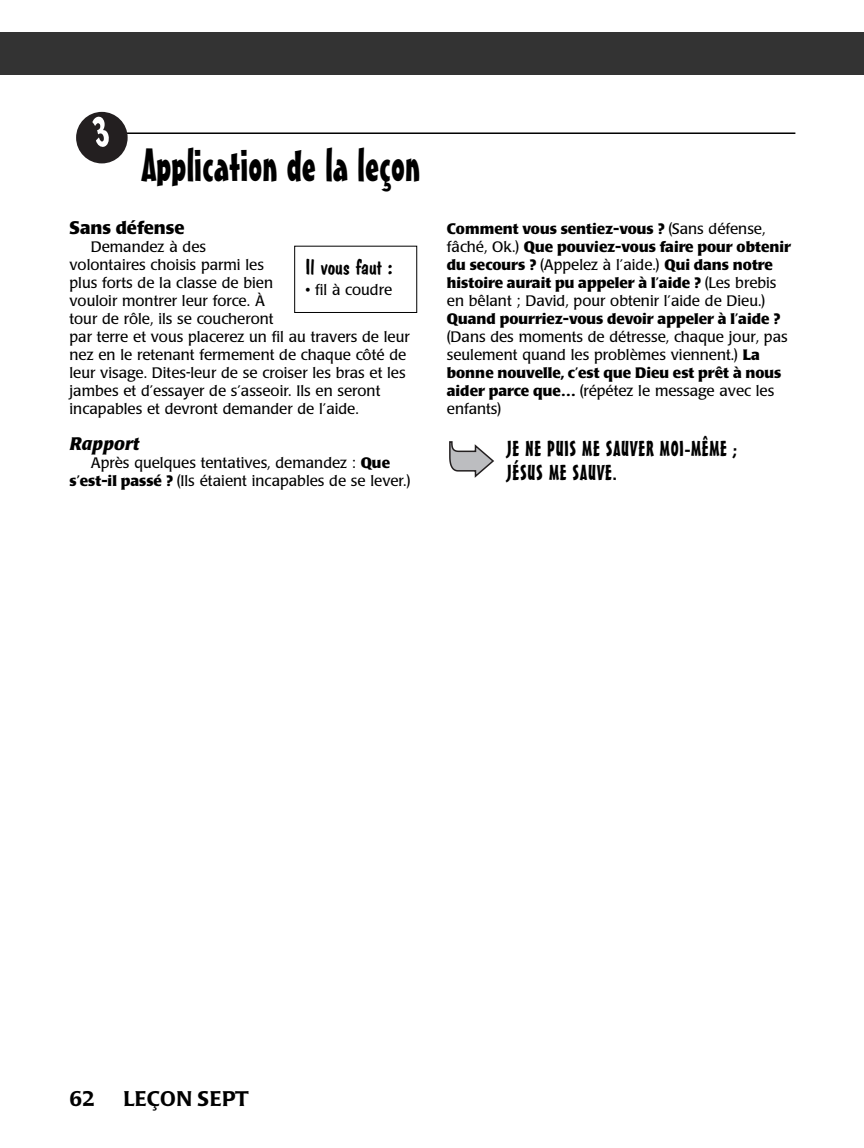
<style>
.page{position:relative;width:864px;height:1148px;background:#fff}
.page>*{position:absolute;margin:0;border:0;box-sizing:border-box;transform-origin:0 0}
.t1{font:45px "Mister Earl BT";color:#000}
.t2{font:21px/24px "Mister Earl BT";letter-spacing:.04em;color:#000}
.t3{font:21px "Dom Casual D";color:#000;scale:1.05 1}
.t4{font:500 21px "Poppl Laudatio";letter-spacing:.01em;color:#000}
.t5{font:700 18px "Poppl Laudatio";color:#000}
.t6{font:italic 700 18px "Poppl Laudatio";color:#000}
.t7{font:15px/18px "Poppl Laudatio";color:#000}
.t8{font:700 15px/18px "Poppl Laudatio";color:#000}
.s1{font-weight:700}
.s2{font-weight:400}
</style>
<div class="page">
<div style="left:294px;top:246px;width:123px;height:67px;border:1px solid #000"></div>
<div style="left:0;top:32px;width:864px;height:42px;background:#333"></div>
<hr style="left:126px;top:132px;width:669px;height:2px;background:#000">
<svg style="left:449px;top:441px;width:45px;height:37px"></svg>
<svg style="left:76px;top:112px;width:52px;height:51px"></svg>
<h1 class="t1" style="left:142px;top:148px;width:280px">Application de la leçon</h1>
<p class="t5" style="left:70px;top:221px;width:117px">Sans défense</p>
<p class="t7" style="left:70px;top:239px;width:342px;text-indent:21px">Demandez à des<br>volontaires choisis parmi les<br>plus forts de la classe de bien<br>vouloir montrer leur force. À<br>tour de rôle, ils se coucheront<br>par terre et vous placerez un fil au travers de leur nez en le retenant fermement de chaque côté de leur visage. Dites-leur de se croiser les bras et les jambes et d’essayer de s’asseoir. Ils en seront incapables et devront demander de l’aide.</p>
<p class="t6" style="left:70px;top:437px;width:71px">Rapport</p>
<p class="t7" style="left:70px;top:455px;width:342px;text-align:center">Après quelques tentatives, demandez : <span class="s1">Que s’est-il passé ?</span> (Ils étaient incapables de se lever.)</p>
<h2 class="t3" style="left:306px;top:255px;width:84px">Il vous faut :</h2>
<p class="t7" style="left:306px;top:282px;width:88px">• fil à coudre</p>
<p class="t8" style="left:447px;top:221px;width:346px">Comment vous sentiez-vous ? <span class="s2">(Sans défense, fâché, Ok.)</span> Que pouviez-vous faire pour obtenir du secours ? <span class="s2">(Appelez à l’aide.)</span> Qui dans notre histoire aurait pu appeler à l’aide ? <span class="s2">(Les brebis en bêlant ; David, pour obtenir l’aide de Dieu.)</span></p>
<p class="t8" style="left:447px;top:311px;width:335px">Quand pourriez-vous devoir appeler à l’aide ?</p>
<p class="t7" style="left:447px;top:329px;width:342px">(Dans des moments de détresse, chaque jour, pas seulement quand les problèmes viennent.) <span class="s1">La bonne nouvelle, c’est que Dieu est prêt à nous aider parce que…</span> (répétez le message avec les enfants)</p>
<h2 class="t2" style="left:507px;top:438px;width:232px">JE NE PUIS ME SAUVER MOI-MÊME ;<br>JÉSUS ME SAUVE.</h2>
<h2 class="t4" style="left:70px;top:1090px;width:27px">62</h2>
<h2 class="t4" style="left:124px;top:1090px;width:127px">LEÇON SEPT</h2>
</div>
